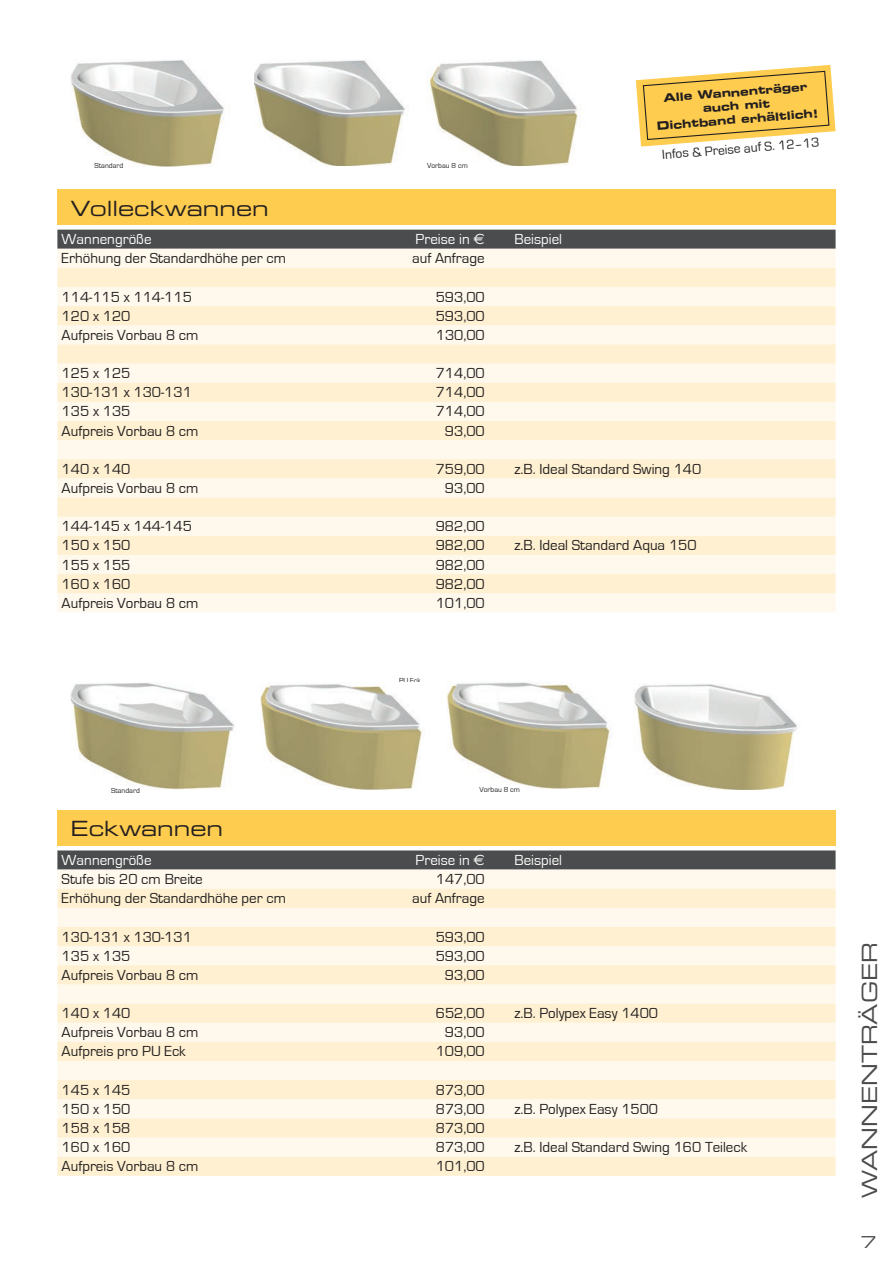
<style>
.page{position:relative;width:893px;height:1263px;background:#fff}
.page>*{position:absolute;margin:0;border:0;box-sizing:border-box;transform-origin:0 0}
.t1{font:21px "Eurostile Extended Two";color:#231f20}
.t2{font:21px "Eurostile Extended Two";color:#4b4c4d}
.t3{font:16.5px "Eurostile Extended Two";color:#4b4c4d}
.t4{font:15px "Eurostile";color:#231f20}
.t5{font:15px "Eurostile";color:#fff}
.t6{font:13.5px "Eurostile";color:#231f20}
.t7{font:11.4px/13.8px "Eurostile Bold Extended Two";color:#231f20;text-align:center}
.t8{font:7.5px "Eurostile";color:#231f20}
.s1{font-family:"Euro Sans"}
</style>
<div class="page">
<div style="left:57px;top:189px;width:779px;height:35px;background:#fecc4e"></div>
<div style="left:57px;top:810px;width:779px;height:35px;background:#fecc4e"></div>
<img style="left:71px;top:60px;width:153px;height:106px">
<img style="left:255px;top:60px;width:150px;height:106px">
<img style="left:428px;top:60px;width:152px;height:106px">
<img style="left:634px;top:683px;width:163px;height:107px">
<img style="left:261px;top:684px;width:161px;height:105px">
<img style="left:71px;top:683px;width:164px;height:106px">
<img style="left:447px;top:682px;width:164px;height:106px">
<div style="left:57px;top:230px;width:779px;height:19px;background:#4b4c4d"></div>
<div style="left:57px;top:249px;width:779px;height:363px;background:#fef9ec"></div>
<svg style="left:57px;top:268px;width:779px;height:325px;background:#fef4dd"></svg>
<svg style="left:57px;top:850px;width:779px;height:20px;background:#545556"></svg>
<div style="left:57px;top:870px;width:779px;height:19px;background:#fef9ec"></div>
<svg style="left:57px;top:889px;width:779px;height:287px;background:#fef4dd"></svg>
<svg style="left:636px;top:65px;width:200px;height:82px"></svg>
<p class="t8" style="left:95px;top:162px;width:30px">Standard</p>
<p class="t8" style="left:427px;top:162px;width:42px">Vorbau 8 cm</p>
<h1 class="t1" style="left:71px;top:194px;width:200px">Volleckwannen</h1>
<p class="t7" style="left:654px;top:92px;width:164px;rotate:-5deg">Alle Wannenträger auch mit<br>Dichtband erhältlich!</p>
<p class="t6" style="left:662px;top:148px;width:159px;rotate:-5deg">Infos &amp; Preise auf S. 12–13</p>
<p class="t5" style="left:62px;top:231px;width:91px">Wannengröße</p>
<p class="t5" style="left:416px;top:231px;width:71px">Preise in <span class="s1">€</span></p>
<p class="t5" style="left:514px;top:231px;width:49px">Beispiel</p>
<p class="t4" style="left:62px;top:250px;width:226px">Erhöhung der Standardhöhe per cm</p>
<p class="t4" style="left:412px;top:250px;width:74px">auf Anfrage</p>
<p class="t4" style="left:62px;top:289px;width:132px">114-115 x 114-115</p>
<p class="t4" style="left:436px;top:289px;width:50px">593,00</p>
<p class="t4" style="left:62px;top:308px;width:70px">120 x 120</p>
<p class="t4" style="left:436px;top:308px;width:50px">593,00</p>
<p class="t4" style="left:62px;top:327px;width:138px">Aufpreis Vorbau 8 cm</p>
<p class="t4" style="left:436px;top:327px;width:50px">130,00</p>
<p class="t4" style="left:62px;top:365px;width:70px">125 x 125</p>
<p class="t4" style="left:436px;top:365px;width:50px">714,00</p>
<p class="t4" style="left:62px;top:384px;width:132px">130-131 x 130-131</p>
<p class="t4" style="left:436px;top:384px;width:50px">714,00</p>
<p class="t4" style="left:62px;top:403px;width:70px">135 x 135</p>
<p class="t4" style="left:436px;top:403px;width:50px">714,00</p>
<p class="t4" style="left:62px;top:423px;width:138px">Aufpreis Vorbau 8 cm</p>
<p class="t4" style="left:445px;top:423px;width:41px">93,00</p>
<p class="t4" style="left:62px;top:461px;width:70px">140 x 140</p>
<p class="t4" style="left:436px;top:461px;width:50px">759,00</p>
<p class="t4" style="left:514px;top:461px;width:188px">z.B. Ideal Standard Swing 140</p>
<p class="t4" style="left:62px;top:480px;width:138px">Aufpreis Vorbau 8 cm</p>
<p class="t4" style="left:445px;top:480px;width:41px">93,00</p>
<p class="t4" style="left:62px;top:518px;width:132px">144-145 x 144-145</p>
<p class="t4" style="left:436px;top:518px;width:50px">982,00</p>
<p class="t4" style="left:62px;top:537px;width:70px">150 x 150</p>
<p class="t4" style="left:436px;top:537px;width:50px">982,00</p>
<p class="t4" style="left:514px;top:537px;width:184px">z.B. Ideal Standard Aqua 150</p>
<p class="t4" style="left:62px;top:556px;width:70px">155 x 155</p>
<p class="t4" style="left:436px;top:556px;width:50px">982,00</p>
<p class="t4" style="left:62px;top:576px;width:70px">160 x 160</p>
<p class="t4" style="left:436px;top:576px;width:50px">982,00</p>
<p class="t4" style="left:62px;top:595px;width:138px">Aufpreis Vorbau 8 cm</p>
<p class="t4" style="left:436px;top:595px;width:50px">101,00</p>
<p class="t8" style="left:399px;top:676px;width:23px">PU Eck</p>
<p class="t8" style="left:111px;top:787px;width:30px">Standard</p>
<p class="t8" style="left:479px;top:785px;width:42px">Vorbau 8 cm</p>
<h1 class="t1" style="left:71px;top:814px;width:154px">Eckwannen</h1>
<p class="t5" style="left:62px;top:852px;width:91px">Wannengröße</p>
<p class="t5" style="left:416px;top:852px;width:71px">Preise in <span class="s1">€</span></p>
<p class="t5" style="left:514px;top:852px;width:49px">Beispiel</p>
<p class="t4" style="left:62px;top:871px;width:143px">Stufe bis 20 cm Breite</p>
<p class="t4" style="left:436px;top:871px;width:50px">147,00</p>
<p class="t4" style="left:62px;top:890px;width:226px">Erhöhung der Standardhöhe per cm</p>
<p class="t4" style="left:412px;top:890px;width:74px">auf Anfrage</p>
<p class="t4" style="left:62px;top:928px;width:132px">130-131 x 130-131</p>
<p class="t4" style="left:436px;top:928px;width:50px">593,00</p>
<p class="t4" style="left:62px;top:948px;width:70px">135 x 135</p>
<p class="t4" style="left:436px;top:948px;width:50px">593,00</p>
<p class="t4" style="left:62px;top:967px;width:138px">Aufpreis Vorbau 8 cm</p>
<p class="t4" style="left:445px;top:967px;width:41px">93,00</p>
<p class="t4" style="left:62px;top:1005px;width:70px">140 x 140</p>
<p class="t4" style="left:436px;top:1005px;width:50px">652,00</p>
<p class="t4" style="left:514px;top:1005px;width:145px">z.B. Polypex Easy 1400</p>
<p class="t4" style="left:62px;top:1024px;width:138px">Aufpreis Vorbau 8 cm</p>
<p class="t4" style="left:445px;top:1024px;width:41px">93,00</p>
<p class="t4" style="left:62px;top:1043px;width:126px">Aufpreis pro PU Eck</p>
<p class="t4" style="left:436px;top:1043px;width:50px">109,00</p>
<p class="t4" style="left:62px;top:1082px;width:70px">145 x 145</p>
<p class="t4" style="left:436px;top:1082px;width:50px">873,00</p>
<p class="t4" style="left:62px;top:1101px;width:70px">150 x 150</p>
<p class="t4" style="left:436px;top:1101px;width:50px">873,00</p>
<p class="t4" style="left:514px;top:1101px;width:145px">z.B. Polypex Easy 1500</p>
<p class="t4" style="left:62px;top:1120px;width:70px">158 x 158</p>
<p class="t4" style="left:436px;top:1120px;width:50px">873,00</p>
<p class="t4" style="left:62px;top:1139px;width:70px">160 x 160</p>
<p class="t4" style="left:436px;top:1139px;width:50px">873,00</p>
<p class="t4" style="left:514px;top:1139px;width:234px">z.B. Ideal Standard Swing 160 Teileck</p>
<p class="t4" style="left:62px;top:1158px;width:138px">Aufpreis Vorbau 8 cm</p>
<p class="t4" style="left:436px;top:1158px;width:50px">101,00</p>
<h1 class="t2" style="left:855px;top:1198px;width:258px;rotate:-90deg">WANNENTRÄGER</h1>
<p class="t3" style="left:860px;top:1230px;width:17px">7</p>
</div>
